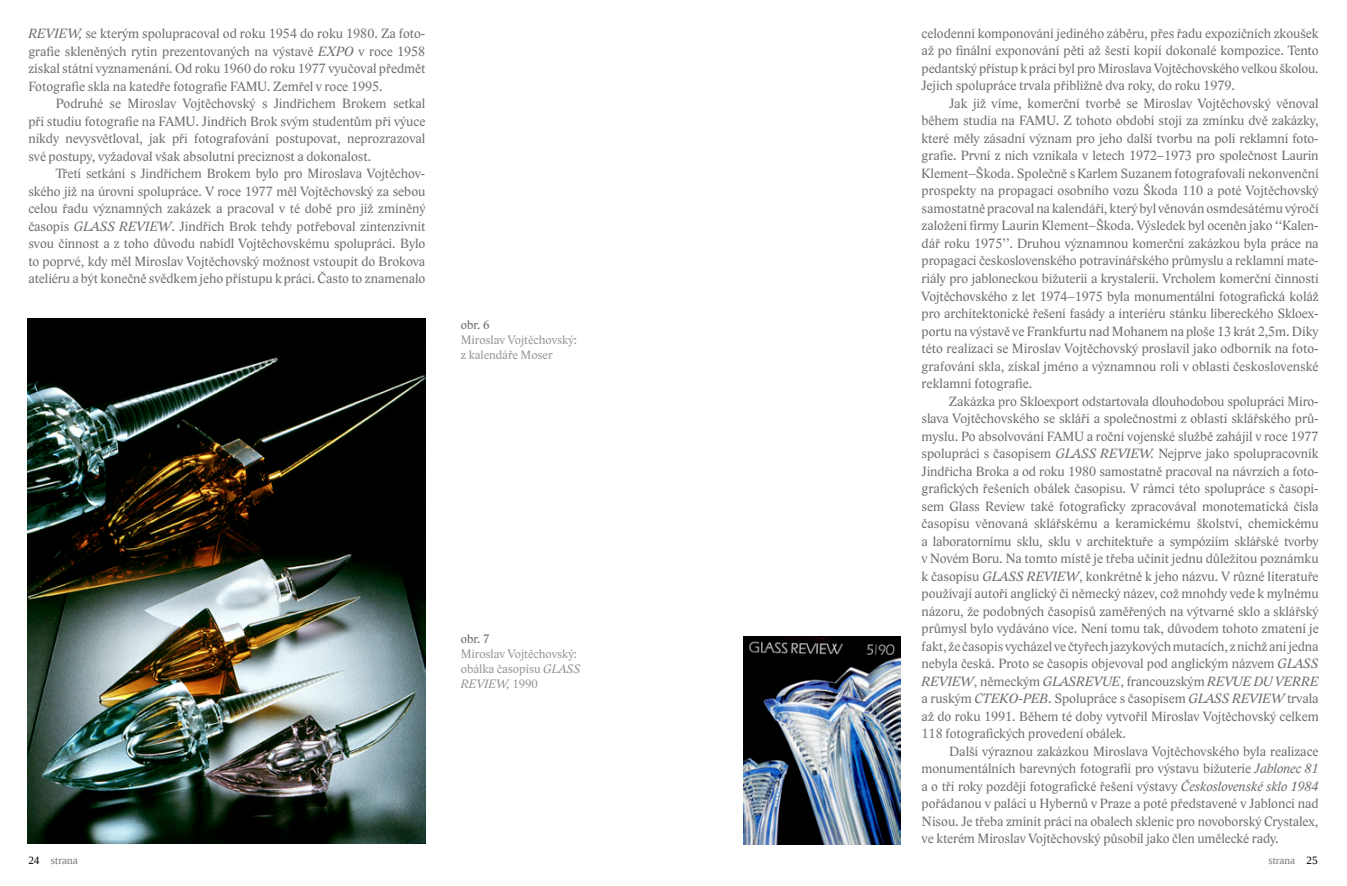
<style>
.page{position:relative;width:1347px;height:886px;background:#fff}
.page>*{position:absolute;margin:0;border:0;box-sizing:border-box;transform-origin:0 0}
.t1{font:13.75px/17.5px "Lido STF";color:#6d6e71;text-align:justify}
.t2{font:12.5px/15px "Lido STF";color:#939598}
.t3{font:12.5px "Lido STF";color:#636466}
.t4{font:11.25px "Liberation Serif";color:#797a7d}
.s1{font-style:italic}
.s2{color:#000}
</style>
<div class="page">
<img style="left:27px;top:319px;width:398px;height:524px">
<img style="left:743px;top:637px;width:157px;height:207px">
<p class="t1" style="left:28px;top:25px;width:398px"><span class="s1">REVIEW,</span> se kterým spolupracoval od roku 1954 do roku 1980. Za foto&shy;grafie skleněných rytin prezentovaných na výstavě <span class="s1">EXPO</span> v roce 1958 získal státní vyznamenání. Od roku 1960 do roku 1977 vyučoval předmět Fotografie skla na katedře fotografie FAMU. Zemřel v roce 1995.</p>
<p class="t1" style="left:28px;top:95px;width:398px;text-indent:28px">Podruhé se Miroslav Vojtěchovský s Jindřichem Brokem setkal při studiu fotografie na FAMU. Jindřich Brok svým studentům při výuce nikdy nevysvětloval, jak při fotografování postupovat, neprozrazoval své postupy, vyžadoval však absolutní preciznost a dokonalost.</p>
<p class="t1" style="left:28px;top:165px;width:398px;text-indent:27px">Třetí setkání s Jindřichem Brokem bylo pro Miroslava Vojtěchov&shy;ského již na úrovni spolupráce. V roce 1977 měl Vojtěchovský za sebou celou řadu významných zakázek a pracoval v té době pro již zmíněný časopis <span class="s1">GLASS REVIEW</span>. Jindřich Brok tehdy potřeboval zintenzivnit svou činnost a z toho důvodu nabídl Vojtěchovskému spolupráci. Bylo to poprvé, kdy měl Miroslav Vojtěchovský možnost vstoupit do Brokova ateliéru a být konečně svědkem jeho přístupu k práci. Často to znamenalo</p>
<p class="t3" style="left:461px;top:317px;width:30px">obr. 6</p>
<p class="t2" style="left:461px;top:332px;width:118px">Miroslav Vojtěchovský: z kalendáře Moser</p>
<p class="t3" style="left:461px;top:632px;width:30px">obr. 7</p>
<p class="t2" style="left:461px;top:647px;width:121px">Miroslav Vojtěchovský: obálka časopisu <span class="s1">GLASS<br>REVIEW,</span> 1990</p>
<p class="t1" style="left:921px;top:25px;width:398px">celodenní komponování jediného záběru, přes řadu expozičních zkoušek až po finální exponování pěti až šesti kopií dokonalé kompozice. Tento pedantský přístup k práci byl pro Miroslava Vojtěchovského velkou školou.<br>Jejich spolupráce trvala přibližně dva roky, do roku 1979.</p>
<p class="t1" style="left:921px;top:95px;width:398px;text-indent:28px">Jak již víme, komerční tvorbě se Miroslav Vojtěchovský věnoval během studia na FAMU. Z tohoto období stojí za zmínku dvě zakázky, které měly zásadní význam pro jeho další tvorbu na poli reklamní foto&shy;grafie. První z nich vznikala v letech 1972–1973 pro společnost Laurin Klement–Škoda. Společně s Karlem Suzanem fotografovali nekonvenční prospekty na propagaci osobního vozu Škoda 110 a poté Vojtěchovský samostatně pracoval na kalendáři, který byl věnován osmdesátému výročí založení firmy Laurin Klement–Škoda. Výsledek byl oceněn jako ‘‘Kalen&shy;dář roku 1975’’. Druhou významnou komerční zakázkou byla práce na propagaci československého potravinářského průmyslu a reklamní mate&shy;riály pro jabloneckou bižuterii a krystalerii. Vrcholem komerční činnosti Vojtěchovského z let 1974–1975 byla monumentální fotografická koláž pro architektonické řešení fasády a interiéru stánku libereckého Skloex&shy;portu na výstavě ve Frankfurtu nad Mohanem na ploše 13 krát 2,5m. Díky této realizaci se Miroslav Vojtěchovský proslavil jako odborník na foto&shy;grafování skla, získal jméno a významnou roli v oblasti československé reklamní fotografie.</p>
<p class="t1" style="left:921px;top:392px;width:398px;text-indent:27px">Zakázka pro Skloexport odstartovala dlouhodobou spolupráci Miro&shy;slava Vojtěchovského se skláři a společnostmi z oblasti sklářského prů&shy;myslu. Po absolvování FAMU a roční vojenské službě zahájil v roce 1977 spolupráci s časopisem <span class="s1">GLASS REVIEW.</span> Nejprve jako spolupracovník Jindřicha Broka a od roku 1980 samostatně pracoval na návrzích a foto&shy;grafických řešeních obálek časopisu. V rámci této spolupráce s časopi&shy;sem Glass Review také fotograficky zpracovával monotematická čísla časopisu věnovaná sklářskému a keramickému školství, chemickému a laboratornímu sklu, sklu v architektuře a sympóziím sklářské tvorby v Novém Boru. Na tomto místě je třeba učinit jednu důležitou poznámku k časopisu <span class="s1">GLASS REVIEW</span>, konkrétně k jeho názvu. V různé literatuře používají autoři anglický či německý název, což mnohdy vede k mylnému názoru, že podobných časopisů zaměřených na výtvarné sklo a sklářský průmysl bylo vydáváno více. Není tomu tak, důvodem tohoto zmatení je fakt, že časopis vycházel ve čtyřech jazykových mutacích, z nichž ani jedna nebyla česká. Proto se časopis objevoval pod anglickým názvem <span class="s1">GLASS REVIEW</span>, německým <span class="s1">GLASREVUE</span>, francouzským <span class="s1">REVUE DU VERRE </span>a ruským <span class="s1">CTEKO-PEB</span>. Spolupráce s časopisem <span class="s1">GLASS REVIEW</span> trvala až do roku 1991. Během té doby vytvořil Miroslav Vojtěchovský celkem 118 fotografických provedení obálek.</p>
<p class="t1" style="left:921px;top:742px;width:398px;text-indent:28px">Další výraznou zakázkou Miroslava Vojtěchovského byla realizace monumentálních barevných fotografií pro výstavu bižuterie <span class="s1">Jablonec 81 </span>a o tři roky později fotografické řešení výstavy <span class="s1">Československé sklo 1984 </span>pořádanou v paláci u Hybernů v Praze a poté představené v Jablonci nad Nisou. Je třeba zmínit práci na obalech sklenic pro novoborský Crystalex, ve kterém Miroslav Vojtěchovský působil jako člen umělecké rady.</p>
<p class="t4" style="left:28px;top:852px;width:51px"><span class="s2">24</span> strana</p>
<p class="t4" style="left:1268px;top:852px;width:51px">strana <span class="s2">25</span></p>
</div>
